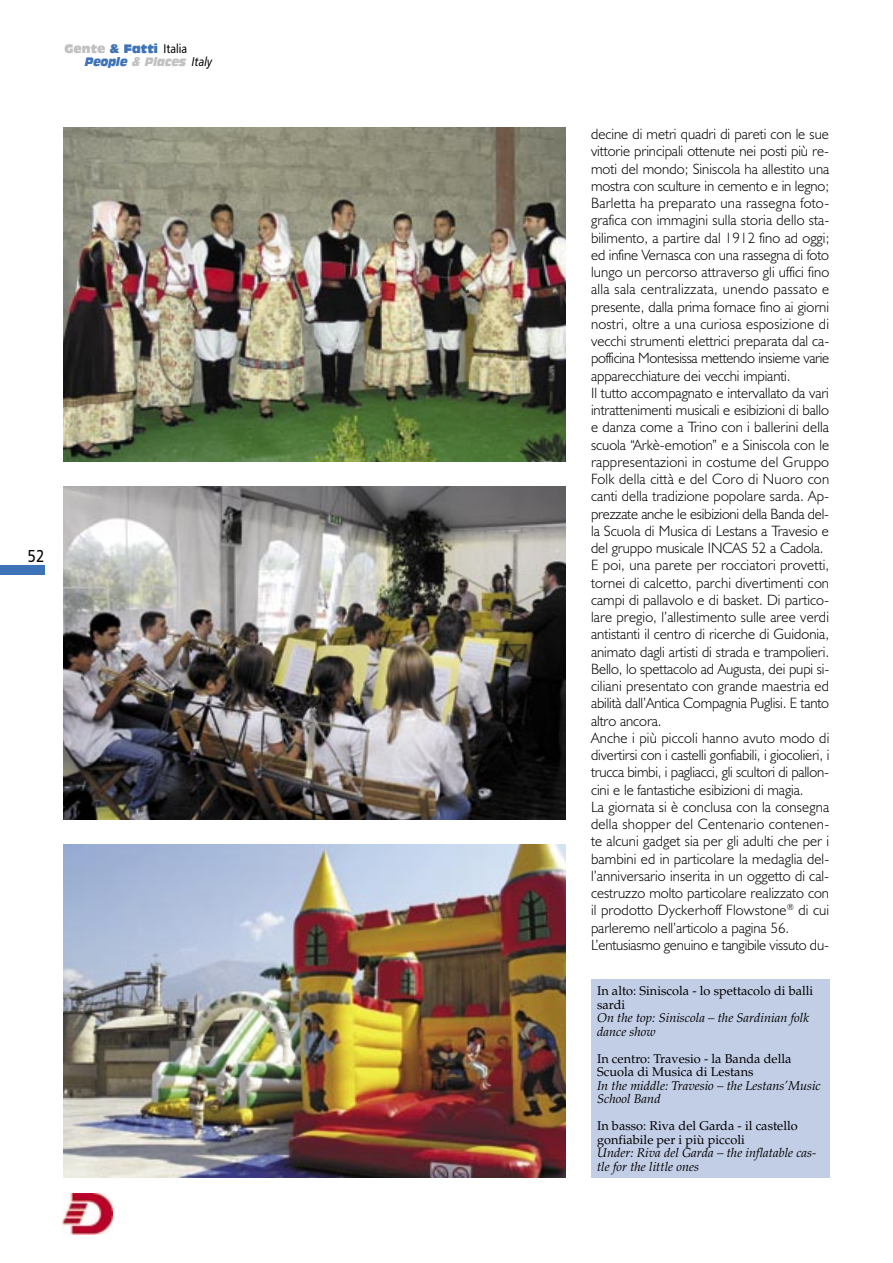
<style>
.page{position:relative;width:893px;height:1263px;background:#fff}
.page>*{position:absolute;margin:0;border:0;box-sizing:border-box;transform-origin:0 0}
.t1{font:17.25px "Humanist 777 BT Roman B";color:#000;scale:.85 1}
.t2{font:300 15px/17.2px "Humanist 521 BT";color:#000}
.t3{font:12.75px/13.5px "Palatino";color:#000}
.t4{font:italic 12.75px/13.5px "Palatino";color:#000}
.t5{font:italic 12px/13.5px "Antique Olive Nord";color:#c1c1c1;scale:.75 1}
.s1{font-style:normal}
.s2{font-style:normal;color:#3e73b7}
.s3{font-family:"Humanist 777 BT Roman B";font-style:normal;font-size:12.6px;color:#000}
.s4{color:#3e73b7}
.s5{font-family:"Humanist 777 BT Italic B";font-style:normal;font-size:12.6px;color:#000}
</style>
<div class="page">
<div style="left:0;top:565px;width:44px;height:9px;background:#3e73b7"></div>
<img style="left:63px;top:1193px;width:49px;height:41px">
<img style="left:64px;top:845px;width:502px;height:333px">
<img style="left:64px;top:128px;width:502px;height:333px">
<div style="left:591px;top:979px;width:238px;height:199px;background:#c2cde6"></div>
<img style="left:64px;top:487px;width:502px;height:333px">
<p class="t5" style="left:85px;top:41px;width:171px;text-indent:-20px"><span class="s1">Gente</span> <span class="s2">&amp; Fatti</span> <span class="s3">Italia<br></span><span class="s4">People</span> &amp; Places <span class="s5">Italy</span></p>
<p class="t1" style="left:28px;top:545px;width:21px">52</p>
<p class="t2" style="left:591px;top:125px;width:240px">decine di metri quadri di pareti con le sue vittorie principali ottenute nei posti più re&shy;moti del mondo; Siniscola ha allestito una mostra con sculture in cemento e in legno; Barletta ha preparato una rassegna foto&shy;grafica con immagini sulla storia dello sta&shy;bilimento, a partire dal 1912 fino ad oggi; ed infine Vernasca con una rassegna di foto lungo un percorso attraverso gli uffici fino alla sala centralizzata, unendo passato e presente, dalla prima fornace fino ai giorni nostri, oltre a una curiosa esposizione di vecchi strumenti elettrici preparata dal ca&shy;pofficina Montesissa mettendo insieme varie apparecchiature dei vecchi impianti.<br>Il tutto accompagnato e intervallato da vari intrattenimenti musicali e esibizioni di ballo e danza come a Trino con i ballerini della scuola “Arkè-emotion” e a Siniscola con le rappresentazioni in costume del Gruppo Folk della città e del Coro di Nuoro con canti della tradizione popolare sarda. Ap&shy;prezzate anche le esibizioni della Banda del&shy;la Scuola di Musica di Lestans a Travesio e del gruppo musicale INCAS 52 a Cadola.<br>E poi, una parete per rocciatori provetti, tornei di calcetto, parchi divertimenti con campi di pallavolo e di basket. Di partico&shy;lare pregio, l’allestimento sulle aree verdi antistanti il centro di ricerche di Guidonia, animato dagli artisti di strada e trampolieri.<br>Bello, lo spettacolo ad Augusta, dei pupi si&shy;ciliani presentato con grande maestria ed abilità dall’Antica Compagnia Puglisi. E tanto altro ancora.<br>Anche i più piccoli hanno avuto modo di divertirsi con i castelli gonfiabili, i giocolieri, i trucca bimbi, i pagliacci, gli scultori di pallon&shy;cini e le fantastiche esibizioni di magia.<br>La giornata si è conclusa con la consegna della shopper del Centenario contenen&shy;te alcuni gadget sia per gli adulti che per i bambini ed in particolare la medaglia del&shy;l’anniversario inserita in un oggetto di cal&shy;cestruzzo molto particolare realizzato con il prodotto Dyckerhoff Flowstone<sup>®</sup> di cui parleremo nell’articolo a pagina 56.<br>L’entusiasmo genuino e tangibile vissuto du-</p>
<p class="t3" style="left:597px;top:984px;width:218px">In alto: Siniscola - lo spettacolo di balli sardi</p>
<p class="t4" style="left:597px;top:1011px;width:214px">On the top: Siniscola – the Sardinian folk dance show</p>
<p class="t3" style="left:597px;top:1052px;width:196px">In centro: Travesio - la Banda della<br>Scuola di Musica di Lestans</p>
<p class="t4" style="left:597px;top:1079px;width:225px">In the middle: Travesio – the Lestans’Music<br>School Band</p>
<p class="t3" style="left:597px;top:1119px;width:202px">In basso: Riva del Garda - il castello gonfiabile per i più piccoli</p>
<p class="t4" style="left:597px;top:1146px;width:221px">Under: Riva del Garda – the inflatable cas&shy;tle for the little ones</p>
</div>
